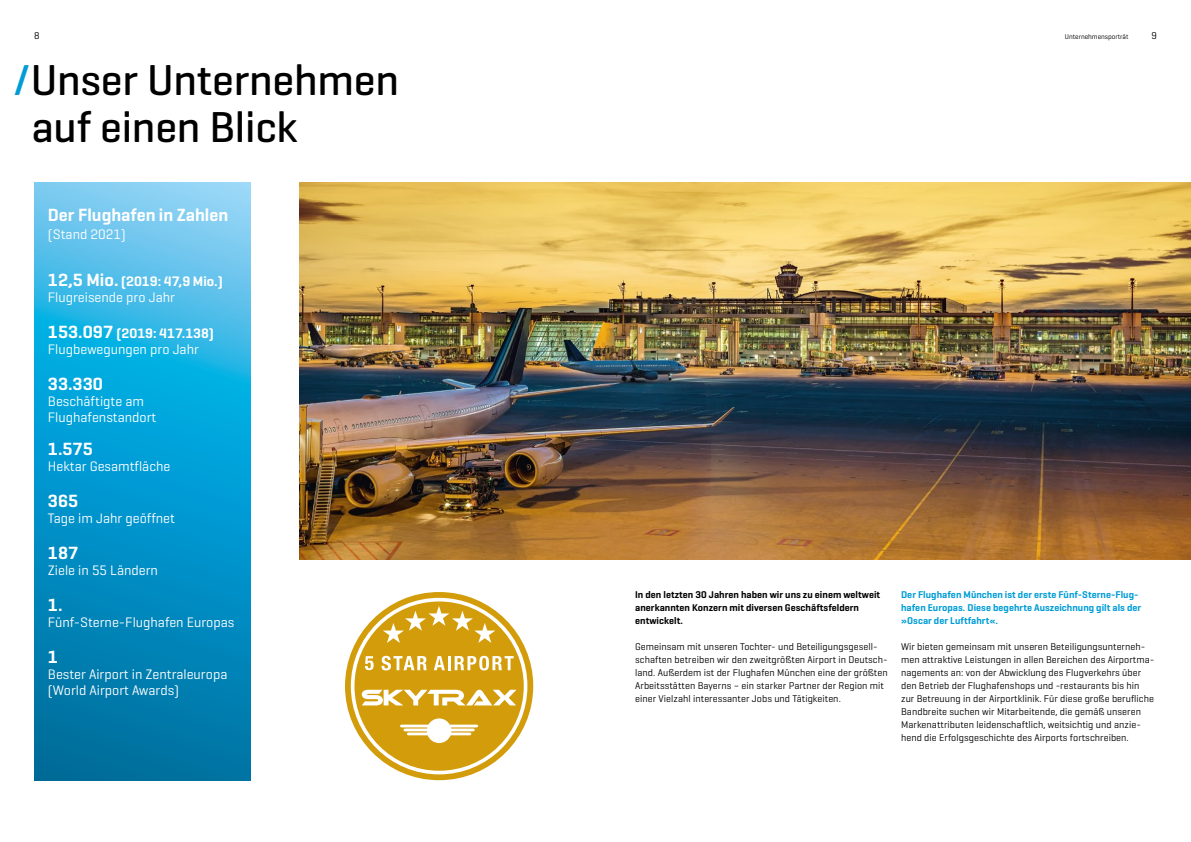
<style>
.page{position:relative;width:1191px;height:842px;background:#fff}
.page>*{position:absolute;margin:0;border:0;box-sizing:border-box;transform-origin:0 0}
.t1{font:500 44px/47px "Munich Airport Pro";letter-spacing:-.005em;color:#000}
.t2{font:600 18px "Munich Airport Pro";color:#fff}
.t3{font:14px/16px "Munich Airport Pro";color:#fff}
.t4{font:10px/13px "Munich Airport Pro";letter-spacing:.005em;color:#000}
.t5{font:600 10px/13px "Munich Airport Pro";letter-spacing:.005em;color:#009cd6}
.t6{font:600 10px/13px "Munich Airport Pro";letter-spacing:.005em;color:#000}
.t7{font:7px "Munich Airport Pro";color:#000}
.s1{color:#009cd6}
.s2{font-weight:600;font-size:18px}
.s3{font-weight:600}
</style>
<div class="page">
<img style="left:300px;top:182px;width:891px;height:377px">
<svg style="left:34px;top:182px;width:217px;height:598px;background:#199dcf"></svg>
<div style="left:356px;top:603px;width:166px;height:166px;background:#d39c0a;border-radius:50%"></div>
<div style="left:345px;top:592px;width:188px;height:188px;border:6px solid #d39c0a;border-radius:50%"></div>
<svg style="left:381px;top:656px;width:46px;height:14px"></svg>
<svg style="left:434px;top:656px;width:11px;height:14px"></svg>
<hr style="left:448px;top:656px;width:3px;height:14px;background:#fff">
<svg style="left:454px;top:656px;width:59px;height:14px"></svg>
<svg style="left:362px;top:690px;width:154px;height:15px"></svg>
<svg style="left:400px;top:718px;width:78px;height:25px"></svg>
<svg style="left:383px;top:606px;width:112px;height:37px"></svg>
<svg style="left:365px;top:656px;width:8px;height:14px"></svg>
<p class="t4" style="left:34px;top:29px;width:7px">8</p>
<p class="t7" style="left:1065px;top:32px;width:65px">Unternehmensporträt</p>
<p class="t4" style="left:1151px;top:29px;width:7px">9</p>
<h1 class="t1" style="left:31px;top:56px;width:369px;text-indent:-18px"><span class="s1">/</span>Unser Unternehmen auf einen Blick</h1>
<h2 class="t2" style="left:48px;top:204px;width:182px">Der Flughafen in Zahlen</h2>
<h3 class="t3" style="left:48px;top:226px;width:79px">(Stand 2021)</h3>
<h3 class="t3" style="left:48px;top:273px;width:176px"><span class="s2">12,5 Mio.</span> <span class="s3">(2019: 47,9 Mio.)<br></span>Flugreisende pro Jahr</h3>
<h3 class="t3" style="left:48px;top:325px;width:168px"><span class="s2">153.097</span> <span class="s3">(2019: 417.138)<br></span>Flugbewegungen pro Jahr</h3>
<h2 class="t2" style="left:48px;top:373px;width:57px">33.330</h2>
<h3 class="t3" style="left:48px;top:393px;width:110px">Beschäftigte am<br>Flughafenstandort</h3>
<h2 class="t2" style="left:48px;top:438px;width:46px">1.575</h2>
<h3 class="t3" style="left:48px;top:458px;width:124px">Hektar Gesamtfläche</h3>
<h2 class="t2" style="left:48px;top:490px;width:32px">365</h2>
<h3 class="t3" style="left:48px;top:510px;width:129px">Tage im Jahr geöffnet</h3>
<h2 class="t2" style="left:48px;top:542px;width:32px">187</h2>
<h3 class="t3" style="left:48px;top:562px;width:112px">Ziele in 55 Ländern</h3>
<h2 class="t2" style="left:48px;top:594px;width:16px">1.</h2>
<h3 class="t3" style="left:48px;top:614px;width:188px">Fünf-Sterne-Flughafen Europas</h3>
<h2 class="t2" style="left:48px;top:646px;width:12px">1</h2>
<h3 class="t3" style="left:48px;top:666px;width:181px">Bester Airport in Zentraleuropa (World Airport Awards)</h3>
<p class="t6" style="left:635px;top:588px;width:246px">In den letzten 30 Jahren haben wir uns zu einem weltweit anerkannten Konzern mit diversen Geschäftsfeldern entwickelt.</p>
<p class="t4" style="left:635px;top:640px;width:254px">Gemeinsam mit unseren Tochter- und Beteiligungsgesell&shy;schaften betreiben wir den zweitgrößten Airport in Deutsch&shy;land. Außerdem ist der Flughafen München eine der größten Arbeitsstätten Bayerns – ein starker Partner der Region mit einer Vielzahl interessanter Jobs und Tätigkeiten.</p>
<p class="t5" style="left:901px;top:588px;width:242px">Der Flughafen München ist der erste Fünf-Sterne-Flug&shy;hafen Europas. Diese begehrte Auszeichnung gilt als der »Oscar der Luftfahrt«.</p>
<p class="t4" style="left:901px;top:640px;width:255px">Wir bieten gemeinsam mit unseren Beteiligungsunterneh&shy;men attraktive Leistungen in allen Bereichen des Airportma&shy;nagements an: von der Abwicklung des Flugverkehrs über den Betrieb der Flughafenshops und -restaurants bis hin zur Betreuung in der Airportklinik. Für diese große berufliche Bandbreite suchen wir Mitarbeitende, die gemäß unseren Markenattributen leidenschaftlich, weitsichtig und anzie&shy;hend die Erfolgsgeschichte des Airports fortschreiben.</p>
</div>
